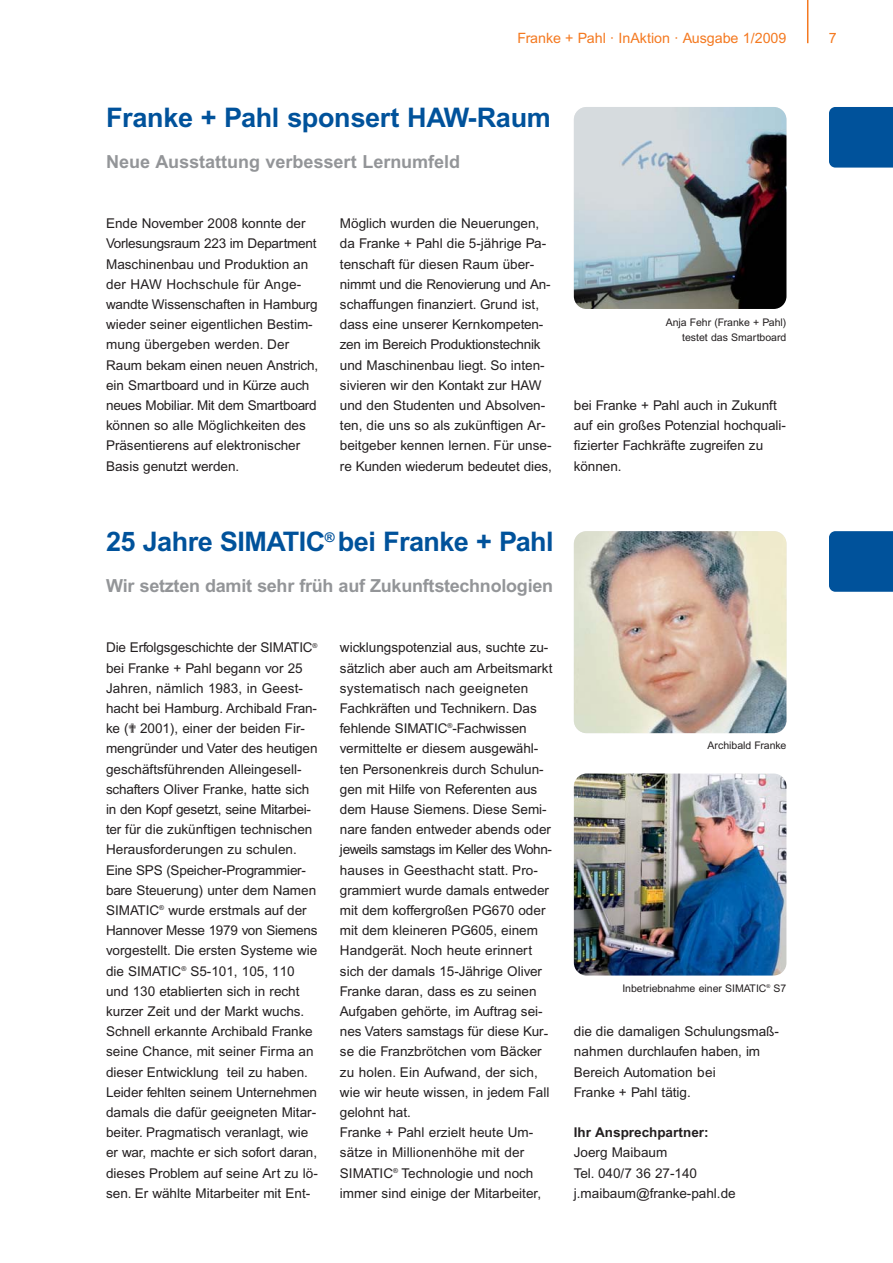
<style>
.page{position:relative;width:893px;height:1263px;background:#fff}
.page>*{position:absolute;margin:0;border:0;box-sizing:border-box;transform-origin:0 0}
.t1{font:700 27px "Arial";letter-spacing:-.02em;color:#00529b}
.t2{font:700 18px "Arial";letter-spacing:-.015em;color:#939598}
.t3{font:14.25px "Arial";color:#f47920}
.t4{font:13.5px/20.2px "Arial";color:#231f20}
.t5{font:700 13.5px "Arial";color:#231f20}
.t6{font:10.5px/15px "Arial";color:#231f20;text-align:right}
</style>
<div class="page">
<hr style="left:807px;top:1px;width:1px;height:42px;background:#f47920">
<div style="left:829px;top:531px;width:64px;height:61px;background:#00529b"></div>
<div style="left:829px;top:107px;width:64px;height:61px;background:#00529b"></div>
<img style="left:574px;top:107px;width:212px;height:202px;border-radius:13px">
<img style="left:574px;top:773px;width:212px;height:202px;border-radius:13px">
<img style="left:574px;top:531px;width:212px;height:202px;border-radius:13px">
<p class="t3" style="left:518px;top:33px;width:270px">Franke + Pahl · InAktion · Ausgabe 1/2009</p>
<p class="t3" style="left:829px;top:33px;width:9px">7</p>
<h1 class="t1" style="left:106px;top:108px;width:446px">Franke + Pahl sponsert HAW-Raum</h1>
<h2 class="t2" style="left:106px;top:155px;width:355px">Neue Ausstattung verbessert Lernumfeld</h2>
<p class="t4" style="left:106px;top:215px;width:214px">Ende November 2008 konnte der<br>Vorlesungsraum 223 im Department<br>Maschinenbau und Produktion an der HAW Hochschule für Ange&shy;wandte Wissenschaften in Hamburg wieder seiner eigentlichen Bestim&shy;mung übergeben werden. Der<br>Raum bekam einen neuen Anstrich, ein Smartboard und in Kürze auch neues Mobiliar. Mit dem Smartboard können so alle Möglichkeiten des<br>Präsentierens auf elektronischer<br>Basis genutzt werden.</p>
<p class="t4" style="left:340px;top:215px;width:213px">Möglich wurden die Neuerungen, da Franke + Pahl die 5-jährige Pa&shy;tenschaft für diesen Raum über&shy;nimmt und die Renovierung und An&shy;schaffungen finanziert. Grund ist, dass eine unserer Kernkompeten&shy;zen im Bereich Produktionstechnik und Maschinenbau liegt. So inten&shy;sivieren wir den Kontakt zur HAW und den Studenten und Absolven&shy;ten, die uns so als zukünftigen Ar&shy;beitgeber kennen lernen. Für unse&shy;re Kunden wiederum bedeutet dies,</p>
<p class="t6" style="left:666px;top:315px;width:122px">Anja Fehr (Franke + Pahl) testet das Smartboard</p>
<p class="t4" style="left:574px;top:396px;width:214px">bei Franke + Pahl auch in Zukunft auf ein großes Potenzial hochquali&shy;fizierter Fachkräfte zugreifen zu können.</p>
<h1 class="t1" style="left:106px;top:532px;width:449px">25 Jahre SIMATIC<sup>®</sup> bei Franke + Pahl</h1>
<h2 class="t2" style="left:106px;top:579px;width:449px">Wir setzten damit sehr früh auf Zukunftstechnologien</h2>
<p class="t4" style="left:106px;top:639px;width:213px">Die Erfolgsgeschichte der SIMATIC<sup>® </sup>bei Franke + Pahl begann vor 25<br>Jahren, nämlich 1983, in Geest&shy;hacht bei Hamburg. Archibald Fran&shy;ke (✟ 2001), einer der beiden Fir&shy;mengründer und Vater des heutigen geschäftsführenden Alleingesell&shy;schafters Oliver Franke, hatte sich in den Kopf gesetzt, seine Mitarbei&shy;ter für die zukünftigen technischen Herausforderungen zu schulen.<br>Eine SPS (Speicher-Programmier&shy;bare Steuerung) unter dem Namen SIMATIC<sup>®</sup> wurde erstmals auf der Hannover Messe 1979 von Siemens vorgestellt. Die ersten Systeme wie die SIMATIC<sup>®</sup> S5-101, 105, 110 und 130 etablierten sich in recht kurzer Zeit und der Markt wuchs.<br>Schnell erkannte Archibald Franke seine Chance, mit seiner Firma an dieser Entwicklung teil zu haben.<br>Leider fehlten seinem Unternehmen damals die dafür geeigneten Mitar&shy;beiter. Pragmatisch veranlagt, wie er war, machte er sich sofort daran, dieses Problem auf seine Art zu lö&shy;sen. Er wählte Mitarbeiter mit Ent-</p>
<p class="t4" style="left:340px;top:639px;width:214px">wicklungspotenzial aus, suchte zu&shy;sätzlich aber auch am Arbeitsmarkt systematisch nach geeigneten<br>Fachkräften und Technikern. Das fehlende SIMATIC<sup>®</sup>-Fachwissen vermittelte er diesem ausgewähl&shy;ten Personenkreis durch Schulun&shy;gen mit Hilfe von Referenten aus dem Hause Siemens. Diese Semi&shy;nare fanden entweder abends oder jeweils samstags im Keller des Wohn&shy;hauses in Geesthacht statt. Pro&shy;grammiert wurde damals entweder mit dem koffergroßen PG670 oder mit dem kleineren PG605, einem<br>Handgerät. Noch heute erinnert sich der damals 15-Jährige Oliver<br>Franke daran, dass es zu seinen<br>Aufgaben gehörte, im Auftrag sei&shy;nes Vaters samstags für diese Kur&shy;se die Franzbrötchen vom Bäcker zu holen. Ein Aufwand, der sich, wie wir heute wissen, in jedem Fall gelohnt hat.<br>Franke + Pahl erzielt heute Um&shy;sätze in Millionenhöhe mit der<br>SIMATIC<sup>®</sup> Technologie und noch immer sind einige der Mitarbeiter,</p>
<p class="t6" style="left:708px;top:739px;width:80px">Archibald Franke</p>
<p class="t6" style="left:622px;top:981px;width:166px">Inbetriebnahme einer SIMATIC<sup>®</sup> S7</p>
<p class="t4" style="left:574px;top:1022px;width:207px">die die damaligen Schulungsmaß&shy;nahmen durchlaufen haben, im<br>Bereich Automation bei<br>Franke + Pahl tätig.</p>
<p class="t5" style="left:574px;top:1127px;width:136px">Ihr Ansprechpartner:</p>
<p class="t4" style="left:574px;top:1144px;width:163px">Joerg Maibaum<br>Tel. 040/7 36 27-140 j.maibaum@franke-pahl.de</p>
</div>
